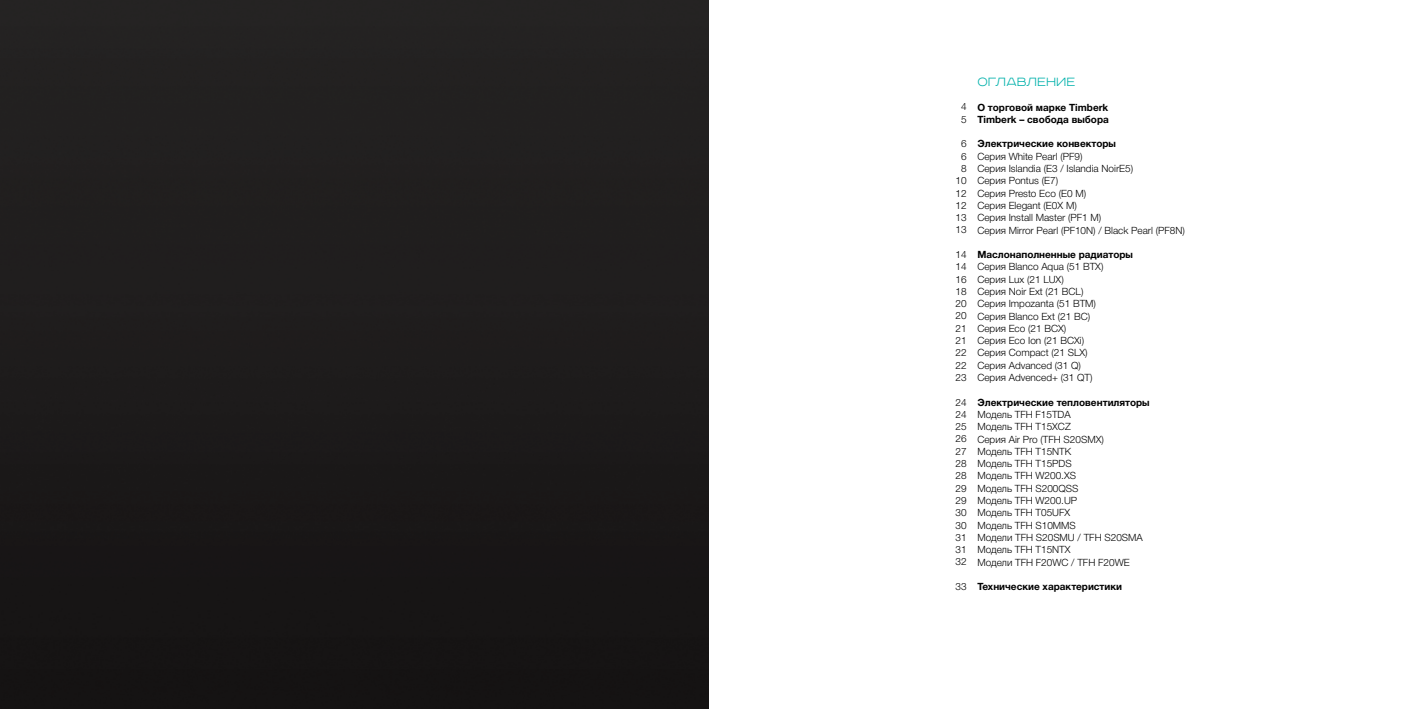
<style>
.page{position:relative;width:1418px;height:709px;background:#fff}
.page>*{position:absolute;margin:0;border:0;box-sizing:border-box;transform-origin:0 0}
.t1{font:100 15px "Road Radio";color:#00b1ab}
.t2{font:300 10px/12.2px "Helvetica Neue Cyr";color:#000}
.t3{font:700 10px/12.2px "Helvetica Neue Cyr";color:#000}
</style>
<div class="page">
<img style="left:0;top:0;width:709px;height:709px">
<p class="t2" style="left:961px;top:101px;width:7px">4<br>5</p>
<p class="t2" style="left:955px;top:138px;width:13px;text-align:center">6<br>6<br>8<br>10<br>12<br>12<br>13<br>13</p>
<p class="t2" style="left:955px;top:248px;width:13px;text-align:justify">14<br>14<br>16<br>18<br>20<br>20<br>21<br>21<br>22<br>22<br>23</p>
<p class="t2" style="left:955px;top:396px;width:13px;text-align:justify">24<br>24<br>25<br>26<br>27<br>28<br>28<br>29<br>29<br>30<br>30<br>31<br>31<br>32</p>
<p class="t2" style="left:955px;top:580px;width:13px">33</p>
<h1 class="t1" style="left:977px;top:74px;width:100px">Оглавление</h1>
<p class="t3" style="left:977px;top:101px;width:133px">О торговой марке Timberk<br>Timberk – свобода выбора</p>
<p class="t3" style="left:977px;top:138px;width:140px">Электрические конвекторы</p>
<p class="t2" style="left:977px;top:150px;width:209px">Серия White Pearl (PF9)<br>Серия Islandia (E3 / Islandia NoirE5)<br>Серия Pontus (E7)<br>Серия Presto Eco (E0 M)<br>Серия Elegant (E0X M)<br>Серия Install Master (PF1 M)<br>Серия Mirror Pearl (PF10N) / Black Pearl (PF8N)</p>
<p class="t3" style="left:977px;top:248px;width:157px">Маслонаполненные радиаторы</p>
<p class="t2" style="left:977px;top:261px;width:127px">Серия Blanco Aqua (51 BTX)<br>Серия Lux (21 LUX)<br>Серия Noir Ext (21 BCL)<br>Серия Impozanta (51 BTM)<br>Серия Blanco Ext (21 BC)<br>Серия Eco (21 BCX)<br>Серия Eco Ion (21 BCXi)<br>Серия Compact (21 SLX)<br>Серия Advanced (31 Q)<br>Серия Advenced+ (31 QT)</p>
<p class="t3" style="left:977px;top:396px;width:174px">Электрические тепловентиляторы</p>
<p class="t2" style="left:977px;top:408px;width:167px">Модель TFH F15TDA<br>Модель TFH T15XCZ<br>Серия Air Pro (TFH S20SMX)<br>Модель TFH T15NTK<br>Модель TFH T15PDS<br>Модель TFH W200.XS<br>Модель TFH S200QSS<br>Модель TFH W200.UP<br>Модель TFH T05UFX<br>Модель TFH S10MMS<br>Модели TFH S20SMU / TFH S20SMA<br>Модель TFH T15NTX<br>Модели TFH F20WC / TFH F20WE</p>
<p class="t3" style="left:977px;top:580px;width:146px">Технические характеристики</p>
</div>
